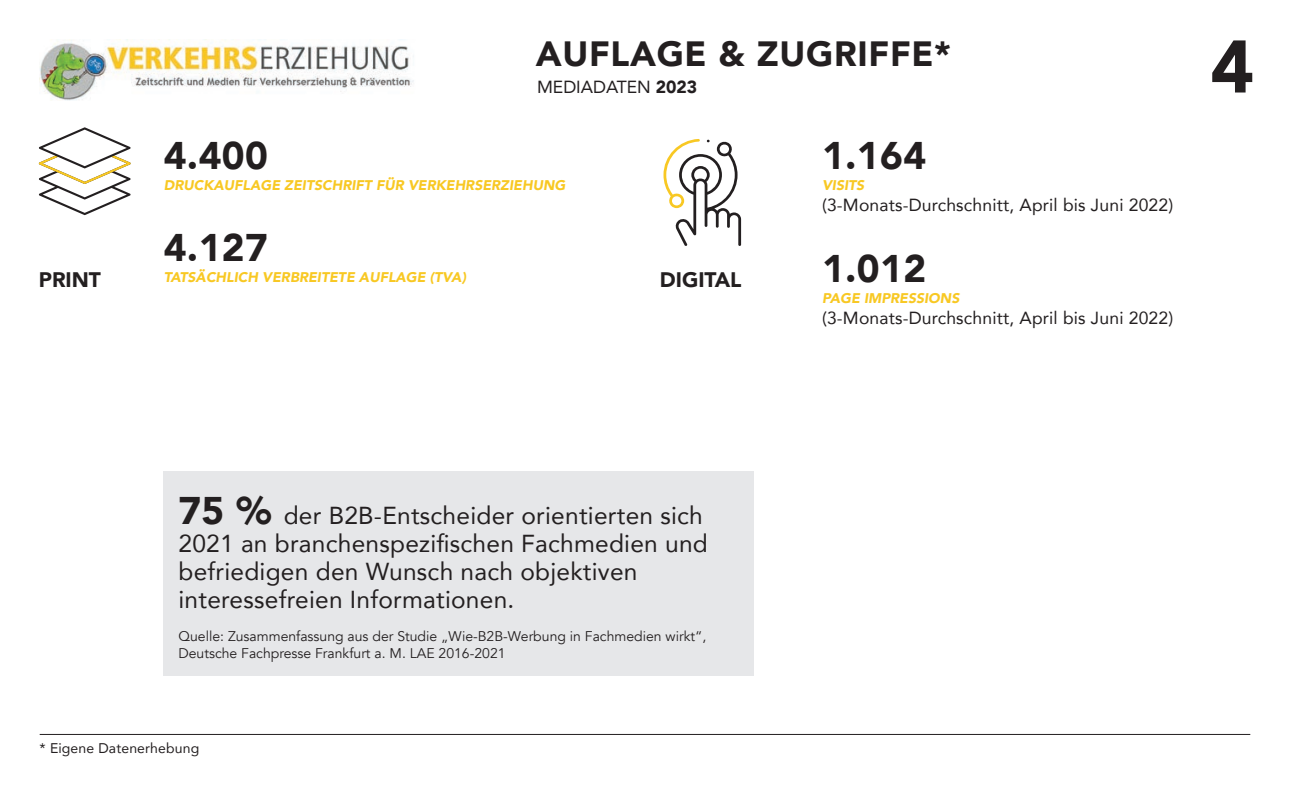
<style>
.page{position:relative;width:1290px;height:794px;background:#fff}
.page>*{position:absolute;margin:0;border:0;box-sizing:border-box;transform-origin:0 0}
.t1{font:900 73.5px "Avenir";color:#231f20}
.t2{font:900 38.5px "Avenir";letter-spacing:.01em;color:#231f20}
.t3{font:900 35px "Avenir";letter-spacing:.02em;color:#231f20}
.t4{font:24.5px/28px "Avenir";letter-spacing:.01em;color:#231f20}
.t5{font:900 21px "Avenir";color:#231f20}
.t6{font:17.5px "Avenir";letter-spacing:.01em;color:#231f20}
.t7{font:14px/17.5px "Avenir";color:#231f20}
.t8{font:italic 900 14px "Avenir";color:#f8c823}
.t9{font:14px "Avenir";letter-spacing:.01em;color:#231f20}
.s1{font-weight:900}
.s2{font-weight:900;font-size:38.5px}
</style>
<div class="page">
<hr style="left:40px;top:734px;width:1210px;height:1px;background:#231f20">
<img style="left:40px;top:40px;width:374px;height:60px">
<svg style="left:663px;top:139px;width:78px;height:107px"></svg>
<svg style="left:39px;top:127px;width:92px;height:88px"></svg>
<div style="left:164px;top:471px;width:590px;height:204px;background:#e6e7e9"></div>
<h3 class="t3" style="left:536px;top:24px;width:417px">AUFLAGE &amp; ZUGRIFFE*</h3>
<p class="t6" style="left:537px;top:73px;width:162px">MEDIADATEN <span class="s1">2023</span></p>
<h2 class="t2" style="left:164px;top:123px;width:106px">4.400</h2>
<p class="t8" style="left:164px;top:174px;width:403px">DRUCKAUFLAGE ZEITSCHRIFT FÜR VERKEHRSERZIEHUNG</p>
<h2 class="t2" style="left:164px;top:215px;width:106px">4.127</h2>
<p class="t8" style="left:164px;top:266px;width:304px">TATSÄCHLICH VERBREITETE AUFLAGE (TVA)</p>
<p class="t5" style="left:39px;top:261px;width:64px">PRINT</p>
<p class="t5" style="left:660px;top:261px;width:83px">DIGITAL</p>
<h2 class="t2" style="left:822px;top:123px;width:106px">1.164</h2>
<p class="t8" style="left:822px;top:174px;width:44px">VISITS</p>
<p class="t6" style="left:822px;top:191px;width:353px">(3-Monats-Durchschnitt, April bis Juni 2022)</p>
<h2 class="t2" style="left:822px;top:236px;width:106px">1.012</h2>
<p class="t8" style="left:822px;top:287px;width:139px">PAGE IMPRESSIONS</p>
<p class="t6" style="left:822px;top:304px;width:353px">(3-Monats-Durchschnitt, April bis Juni 2022)</p>
<h1 class="t1" style="left:1210px;top:4px;width:45px">4</h1>
<p class="t4" style="left:178px;top:501px;width:531px"><span class="s2">75 %</span> der B2B-Entscheider orientierten sich 2021 an branchenspezifischen Fachmedien und befriedigen den Wunsch nach objektiven interessefreien Informationen.</p>
<p class="t7" style="left:178px;top:627px;width:529px">Quelle: Zusammenfassung aus der Studie „Wie-B2B-Werbung in Fachmedien wirkt“,<br>Deutsche Fachpresse Frankfurt a. M. LAE 2016-2021</p>
<p class="t9" style="left:40px;top:737px;width:161px">* Eigene Datenerhebung</p>
</div>
